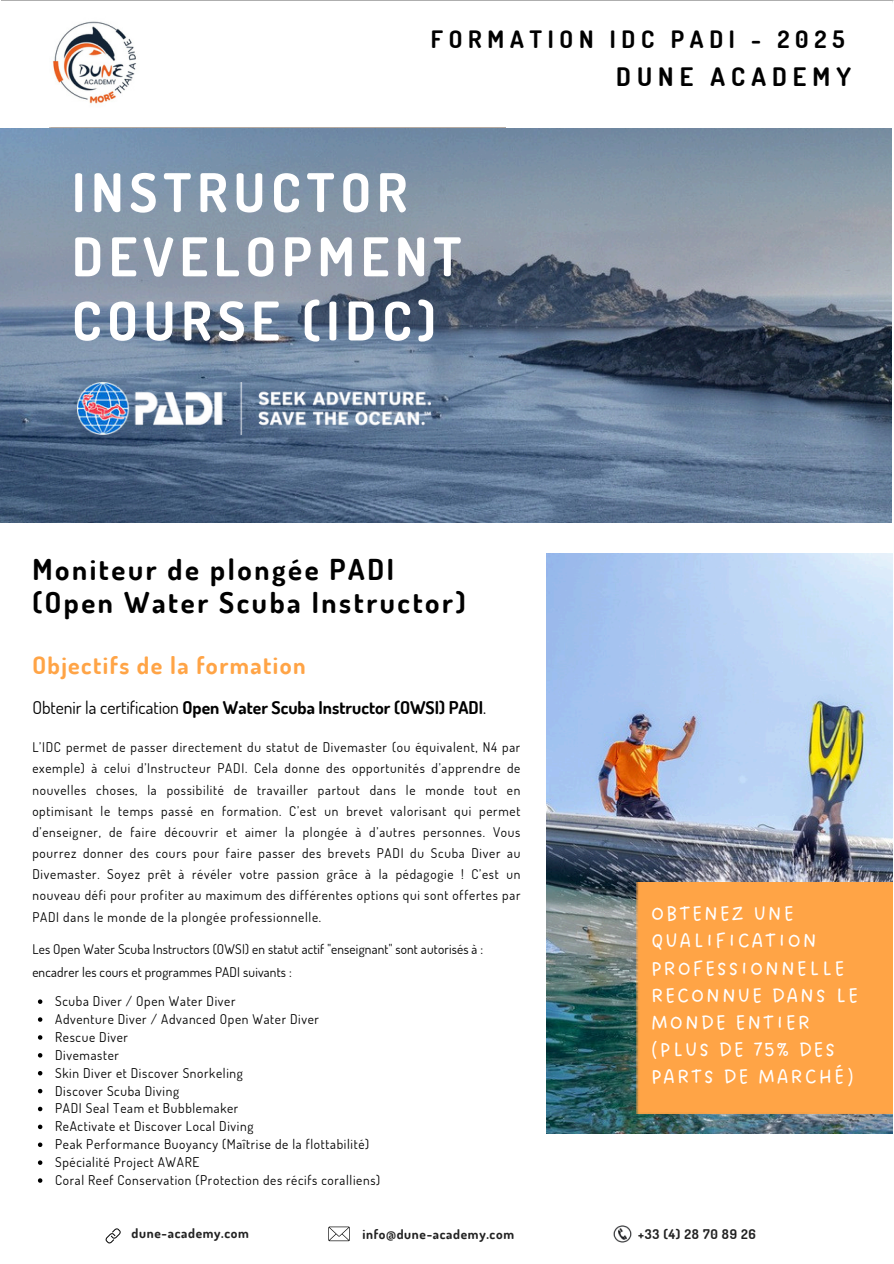
<style>
.page{position:relative;width:894px;height:1264px;background:#fff}
.page>*{position:absolute;margin:0;border:0;box-sizing:border-box;transform-origin:0 0}
.t1{font:700 53.4px/64.2px "Dosis";letter-spacing:.11em;color:#fff}
.t2{font:700 28.8px/32.7px "Dosis";letter-spacing:.09em;color:#000}
.t3{font:700 25.5px "Dosis";letter-spacing:.24em;color:#000}
.t4{font:700 24px "Dosis";letter-spacing:.06em;color:#ffa446}
.t5{font:700 24px "Dosis";letter-spacing:.24em;color:#000}
.t6{font:22.05px/27px "DO Sans Regular";letter-spacing:.06em;color:#fff}
.t7{font:700 17.55px "Dosis";color:#000}
.t8{font:13.35px/17.9px "Dosis";letter-spacing:.05em;color:#000;text-align:justify}
.t9{font:13.35px/22.2px "Dosis";letter-spacing:.015em;color:#000}
.t10{font:700 13.35px "Dosis";letter-spacing:.05em;color:#222}
.s1{font-weight:400}
</style>
<div class="page">
<img style="left:0;top:128px;width:891px;height:394px">
<img style="left:546px;top:554px;width:346px;height:579px">
<div style="left:636px;top:882px;width:255px;height:231px;background:#ffa446"></div>
<img style="left:78px;top:382px;width:352px;height:52px">
<img style="left:613px;top:1225px;width:19px;height:18px">
<img style="left:52px;top:21px;width:85px;height:83px">
<svg style="left:105px;top:1228px;width:16px;height:15px"></svg>
<svg style="left:328px;top:1226px;width:21px;height:15px"></svg>
<svg style="left:38px;top:999px;width:4px;height:4px"></svg>
<svg style="left:38px;top:1017px;width:4px;height:4px"></svg>
<svg style="left:38px;top:1035px;width:4px;height:4px"></svg>
<svg style="left:38px;top:1053px;width:4px;height:4px"></svg>
<svg style="left:38px;top:1071px;width:4px;height:4px"></svg>
<svg style="left:38px;top:1088px;width:4px;height:5px"></svg>
<svg style="left:38px;top:1106px;width:4px;height:5px"></svg>
<svg style="left:38px;top:1124px;width:4px;height:5px"></svg>
<svg style="left:38px;top:1142px;width:4px;height:4px"></svg>
<svg style="left:38px;top:1160px;width:4px;height:4px"></svg>
<svg style="left:38px;top:1178px;width:4px;height:4px"></svg>
<h3 class="t5" style="left:430px;top:23px;width:415px">FORMATION IDC PADI - 2025</h3>
<h3 class="t3" style="left:616px;top:60px;width:236px">DUNE ACADEMY</h3>
<h1 class="t1" style="left:72px;top:159px;width:391px">INSTRUCTOR<br>DEVELOPMENT<br>COURSE (IDC)</h1>
<h2 class="t2" style="left:32px;top:553px;width:434px">Moniteur de plongée PADI (Open Water Scuba Instructor)</h2>
<h3 class="t4" style="left:32px;top:650px;width:275px">Objectifs de la formation</h3>
<h3 class="t7" style="left:32px;top:696px;width:455px"><span class="s1">Obtenir la certification</span> Open Water Scuba Instructor (OWSI) PADI<span class="s1">.</span></h3>
<p class="t8" style="left:32px;top:736px;width:489px;line-height:21.1px">L’IDC permet de passer directement du statut de Divemaster (ou équivalent, N4 par exemple) à celui d’Instructeur PADI. Cela donne des opportunités d’apprendre de nouvelles choses, la possibilité de travailler partout dans le monde tout en optimisant le temps passé en formation. C’est un brevet valorisant qui permet d’enseigner, de faire découvrir et aimer la plongée à d’autres personnes. Vous pourrez donner des cours pour faire passer des brevets PADI du Scuba Diver au Divemaster. Soyez prêt à révéler votre passion grâce à la pédagogie ! C’est un nouveau défi pour profiter au maximum des différentes options qui sont offertes par PADI dans le monde de la plongée professionnelle.</p>
<p class="t9" style="left:32px;top:938px;width:452px">Les Open Water Scuba Instructors (OWSI) en statut actif "enseignant" sont autorisés à : encadrer les cours et programmes PADI suivants :</p>
<p class="t8" style="left:55px;top:991px;width:326px;text-align:left">Scuba Diver / Open Water Diver<br>Adventure Diver / Advanced Open Water Diver<br>Rescue Diver<br>Divemaster<br>Skin Diver et Discover Snorkeling<br>Discover Scuba Diving<br>PADI Seal Team et Bubblemaker<br>ReActivate et Discover Local Diving<br>Peak Performance Buoyancy (Maîtrise de la flottabilité)<br>Spécialité Project AWARE<br>Coral Reef Conservation (Protection des récifs coralliens)</p>
<h3 class="t6" style="left:650px;top:901px;width:209px">OBTENEZ UNE<br>QUALIFICATION<br>PROFESSIONNELLE<br>RECONNUE DANS LE<br>MONDE ENTIER (PLUS DE 75% DES<br>PARTS DE MARCHÉ)</h3>
<p class="t10" style="left:131px;top:1224px;width:119px">dune-academy.com</p>
<p class="t10" style="left:362px;top:1224px;width:153px">info@dune-academy.com</p>
<p class="t10" style="left:638px;top:1224px;width:119px">+33 (4) 28 70 89 26</p>
</div>
